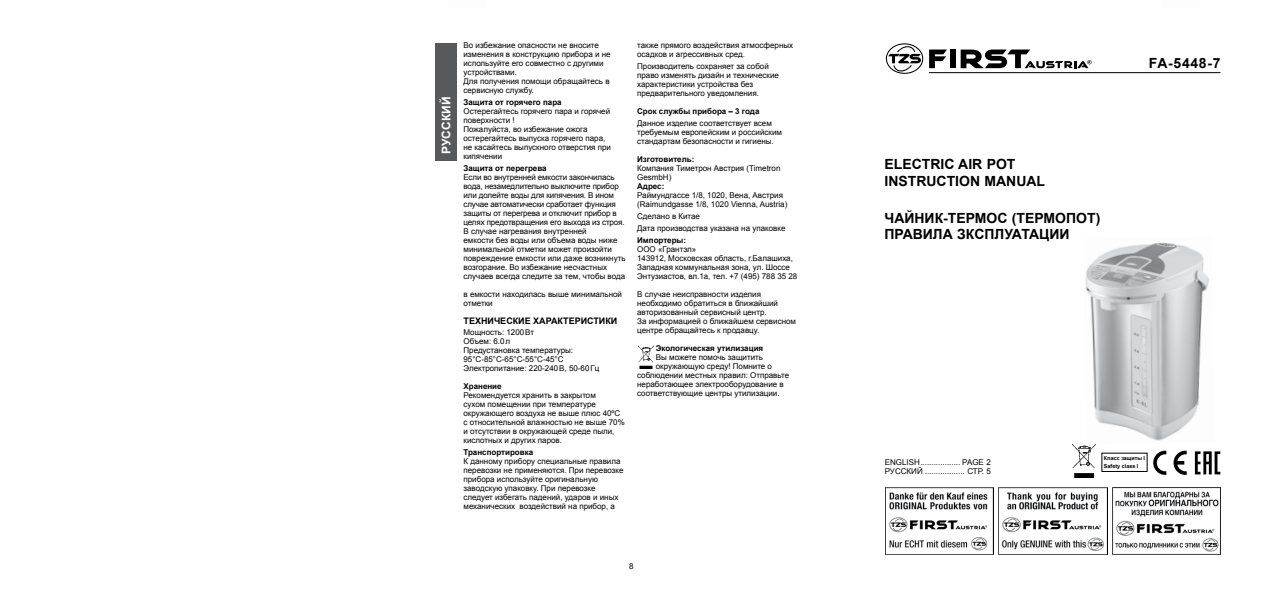
<style>
.page{position:relative;width:1263px;height:596px;background:#fff}
.page>*{position:absolute;margin:0;border:0;box-sizing:border-box;transform-origin:0 0}
.t1{font:700 14px/16.8px "Arial";color:#000}
.t2{font:700 12px "Arial";color:#fff}
.t3{font:700 9px "Arial";color:#000}
.t4{font:8px/9px "Arial";color:#000}
.t5{font:700 8px "Arial";color:#000}
.t6{font:700 5.4px/7.1px "Arial";color:#000}
</style>
<div class="page">
<img style="left:1112px;top:487px;width:109px;height:67px">
<img style="left:885px;top:487px;width:109px;height:67px">
<img style="left:999px;top:487px;width:108px;height:67px">
<svg style="left:929px;top:49px;width:18px;height:19px"></svg>
<div style="left:950px;top:49px;width:6px;height:19px;background:#000"></div>
<svg style="left:961px;top:49px;width:130px;height:19px"></svg>
<div style="left:886px;top:43px;width:37px;height:31px;border:1px solid #000;border-radius:50%"></div>
<svg style="left:888px;top:44px;width:33px;height:29px"></svg>
<hr style="left:929px;top:72px;width:291px;height:1px;background:#000">
<img style="left:1072px;top:443px;width:23px;height:34px">
<svg style="left:1153px;top:450px;width:34px;height:24px"></svg>
<svg style="left:1195px;top:451px;width:25px;height:23px"></svg>
<img style="left:1083px;top:242px;width:126px;height:202px">
<div style="left:435px;top:43px;width:22px;height:117px;background:#58595b"></div>
<img style="left:638px;top:345px;width:15px;height:23px">
<h2 class="t2" style="left:438px;top:154px;width:59px;rotate:-90deg">РУССКИЙ</h2>
<p class="t4" style="left:463px;top:41px;width:149px">Во избежание опасности не вносите изменения в конструкцию прибора и не используйте его совместно с другими устройствами.<br>Для получения помощи обращайтесь в сервисную службу.</p>
<p class="t5" style="left:463px;top:97px;width:100px">Защита от горячего пара</p>
<p class="t4" style="left:463px;top:107px;width:149px">Остерегайтесь горячего пара и горячей поверхности !<br>Пожалуйста, во избежание ожога остерегайтесь выпуска горячего пара, не касайтесь выпускного отверстия при кипячении</p>
<p class="t5" style="left:463px;top:163px;width:85px">Защита от перегрева</p>
<p class="t4" style="left:463px;top:173px;width:164px">Если во внутренней емкости закончилась вода, незамедлительно выключите прибор или долейте воды для кипячения. В ином случае автоматически сработает функция защиты от перегрева и отключит прибор в целях предотвращения его выхода из строя.<br>В случае нагревания внутренней<br>емкости без воды или объема воды ниже минимальной отметки может произойти повреждение емкости или даже возникнуть возгорание. Во избежание несчастных случаев всегда следите за тем, чтобы вода</p>
<p class="t4" style="left:463px;top:290px;width:160px">в емкости находилась выше минимальной отметки</p>
<p class="t3" style="left:463px;top:315px;width:155px">ТЕХНИЧЕСКИЕ ХАРАКТЕРИСТИКИ</p>
<p class="t4" style="left:463px;top:327px;width:137px">Мощность: 1200Вт<br>Объем: 6.0л<br>Предустановка температуры:<br>95°C-85°C-65°C-55°C-45°C<br>Электропитание: 220-240В, 50-60Гц</p>
<p class="t5" style="left:463px;top:380px;width:40px">Хранение</p>
<p class="t4" style="left:463px;top:390px;width:163px">Рекомендуется хранить в закрытом<br>сухом помещении при температуре окружающего воздуха не выше плюс 40ºС с относительной влажностью не выше 70% и отсутствии в окружающей среде пыли, кислотных и других паров.</p>
<p class="t5" style="left:463px;top:446px;width:71px">Транспортировка</p>
<p class="t4" style="left:463px;top:456px;width:162px">К данному прибору специальные правила перевозки не применяются. При перевозке прибора используйте оригинальную заводскую упаковку. При перевозке следует избегать падений, ударов и иных механических воздействий на прибор, а</p>
<p class="t4" style="left:637px;top:41px;width:158px">также прямого воздействия атмосферных осадков и агрессивных сред.</p>
<p class="t4" style="left:637px;top:62px;width:143px">Производитель сохраняет за собой право изменять дизайн и технические характеристики устройства без предварительного уведомления.</p>
<p class="t5" style="left:637px;top:106px;width:124px">Срок службы прибора – 3 года</p>
<p class="t4" style="left:637px;top:119px;width:146px">Данное изделие соответствует всем требуемым европейским и российским стандартам безопасности и гигиены.</p>
<p class="t5" style="left:637px;top:154px;width:59px">Изготовитель:</p>
<p class="t4" style="left:637px;top:164px;width:145px">Компания Тиметрон Австрия (Timetron<br>GesmbH)</p>
<p class="t5" style="left:637px;top:181px;width:29px">Адрес:</p>
<p class="t4" style="left:637px;top:191px;width:152px">Раймундгассе 1/8, 1020, Вена, Австрия (Raimundgasse 1/8, 1020 Vienna, Austria)</p>
<p class="t4" style="left:637px;top:210px;width:150px;line-height:11.8px">Сделано в Китае<br>Дата производства указана на упаковке</p>
<p class="t5" style="left:637px;top:234px;width:50px">Импортеры:</p>
<p class="t4" style="left:637px;top:244px;width:162px">ООО «Грантэл»<br>143912, Московская область, г.Балашиха, Западная коммунальная зона, ул. Шоссе Энтузиастов, вл.1а, тел. +7 (495) 788 35 28</p>
<p class="t4" style="left:637px;top:289px;width:160px">В случае неисправности изделия необходимо обратиться в ближайший авторизованный сервисный центр.<br>За информацией о ближайшем сервисном центре обращайтесь к продавцу.</p>
<p class="t5" style="left:656px;top:342px;width:109px">Экологическая утилизация</p>
<p class="t4" style="left:656px;top:352px;width:109px">Вы можете помочь защитить</p>
<p class="t4" style="left:656px;top:361px;width:118px">окружающую среду! Помните о</p>
<p class="t4" style="left:637px;top:370px;width:153px">соблюдении местных правил: Отправьте</p>
<p class="t4" style="left:637px;top:379px;width:148px">неработающее электрооборудование в</p>
<p class="t4" style="left:637px;top:388px;width:144px">соответствующие центры утилизации.</p>
<p class="t4" style="left:629px;top:561px;width:6px">8</p>
<h1 class="t1" style="left:884px;top:156px;width:162px">ELECTRIC AIR POT<br>INSTRUCTION MANUAL</h1>
<h1 class="t1" style="left:884px;top:209px;width:217px">ЧАЙНИК-ТЕРМОС (ТЕРМОПОТ)<br>ПРАВИЛА ЗКСПЛУАТАЦИИ</h1>
<h1 class="t1" style="left:1149px;top:55px;width:73px">FA-5448-7</h1>
<p class="t4" style="left:885px;top:457px;width:107px">ENGLISH.................. PAGE 2<br>РУССКИЙ .................. СТР. 5</p>
<p class="t6" style="left:1104px;top:455px;width:43px">Класс защиты I<br>Safety class I</p>
</div>
